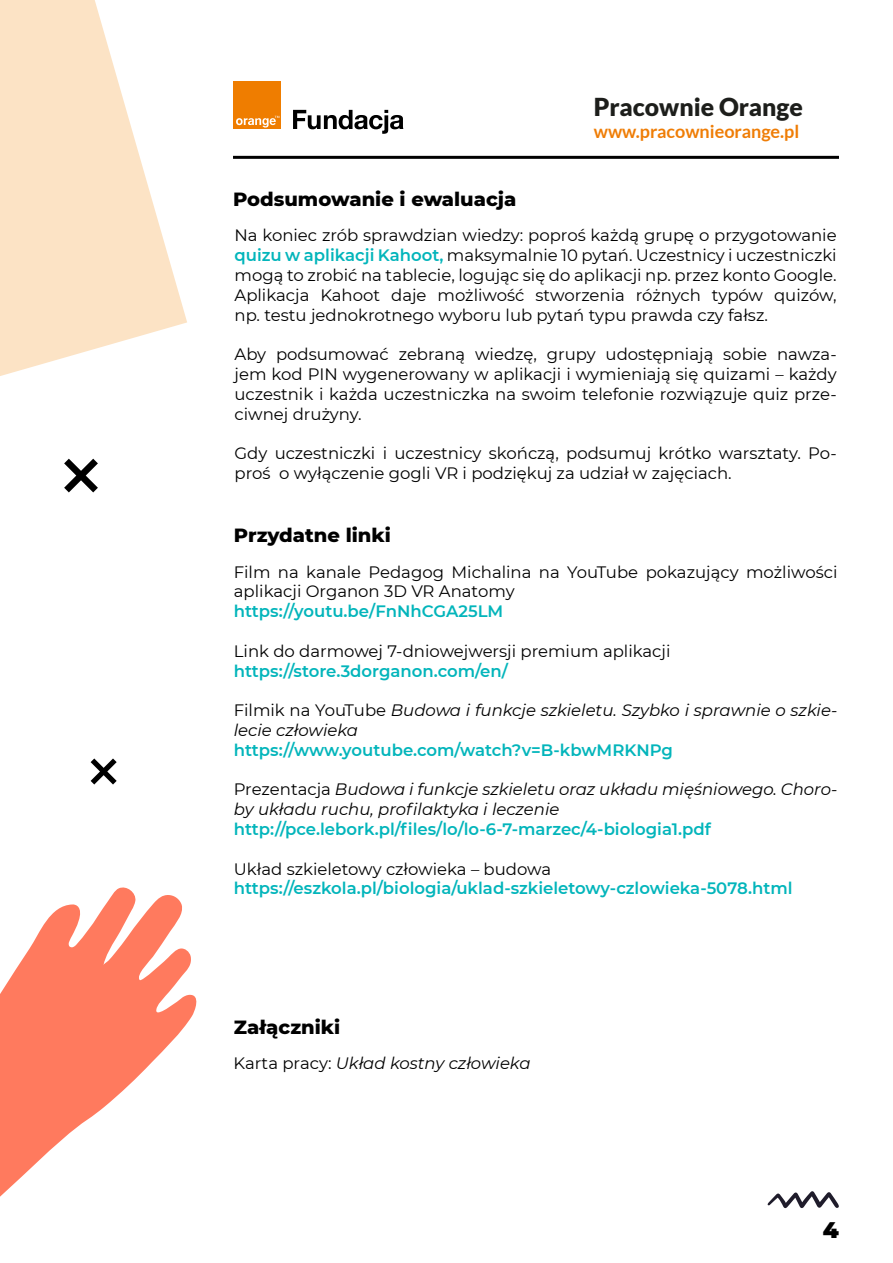
<style>
.page{position:relative;width:893px;height:1263px;background:#fff}
.page>*{position:absolute;margin:0;border:0;box-sizing:border-box;transform-origin:0 0}
.t1{font:900 24.75px "Lato";color:#1d1e1b}
.t2{font:900 22.5px "Montserrat";color:#000}
.t3{font:800 19.5px "Montserrat";color:#000}
.t4{font:700 18px "Lato";color:#ef7d06}
.t5{font:16.5px/19.8px "Montserrat";color:#000;text-align:justify}
.t6{font:600 16.5px "Montserrat";color:#03b5bb}
.t7{font:italic 16.5px/19.8px "Montserrat";color:#000}
.s1{font-weight:600;color:#03b5bb}
.s2{font-style:normal}
</style>
<div class="page">
<div style="left:233px;top:81px;width:48px;height:48px;background:#ef7d00"></div>
<svg style="left:236px;top:116px;width:43px;height:12px"></svg>
<svg style="left:293px;top:110px;width:110px;height:24px"></svg>
<svg style="left:768px;top:1191px;width:71px;height:18px"></svg>
<hr style="left:233px;top:156px;width:606px;height:3px;background:#000">
<svg style="left:64px;top:459px;width:34px;height:33px"></svg>
<svg style="left:91px;top:758px;width:26px;height:26px"></svg>
<svg style="left:0;top:887px;width:196px;height:310px;fill:#ff7a5e"></svg>
<svg style="left:0;top:0;width:187px;height:376px;fill:#fce3c5"></svg>
<h1 class="t1" style="left:594px;top:92px;width:211px">Pracownie Orange</h1>
<p class="t3" style="left:233px;top:185px;width:285px">Podsumowanie i ewaluacja</p>
<p class="t4" style="left:594px;top:121px;width:207px">www.pracownieorange.pl</p>
<p class="t5" style="left:234px;top:225px;width:604px">Na koniec zrób sprawdzian wiedzy: poproś każdą grupę o przygotowanie <span class="s1">quizu w aplikacji Kahoot,</span> maksymalnie 10 pytań. Uczestnicy i uczestniczki mogą to zrobić na tablecie, logując się do aplikacji np. przez konto Google.<br>Aplikacja Kahoot daje możliwość stworzenia różnych typów quizów, np. testu jednokrotnego wyboru lub pytań typu prawda czy fałsz.</p>
<p class="t5" style="left:234px;top:344px;width:604px">Aby podsumować zebraną wiedzę, grupy udostępniają sobie nawza&shy;jem kod PIN wygenerowany w aplikacji i wymieniają się quizami – każdy uczestnik i każda uczestniczka na swoim telefonie rozwiązuje quiz prze&shy;ciwnej drużyny.</p>
<p class="t5" style="left:234px;top:443px;width:604px">Gdy uczestniczki i uczestnicy skończą, podsumuj krótko warsztaty. Po&shy;proś o wyłączenie gogli VR i podziękuj za udział w zajęciach.</p>
<p class="t3" style="left:234px;top:521px;width:159px">Przydatne linki</p>
<p class="t5" style="left:234px;top:561px;width:605px">Film na kanale Pedagog Michalina na YouTube pokazujący możliwości aplikacji Organon 3D VR Anatomy</p>
<p class="t6" style="left:234px;top:600px;width:271px">https://youtu.be/FnNhCGA25LM</p>
<p class="t5" style="left:234px;top:640px;width:438px">Link do darmowej 7-dniowejwersji premium aplikacji</p>
<p class="t6" style="left:234px;top:659px;width:276px">https://store.3dorganon.com/en/</p>
<p class="t7" style="left:234px;top:700px;width:605px"><span class="s2">Filmik na YouTube</span> Budowa i funkcje szkieletu. Szybko i sprawnie o szkie&shy;lecie człowieka</p>
<p class="t6" style="left:234px;top:738px;width:441px">https://www.youtube.com/watch?v=B-kbwMRKNPg</p>
<p class="t7" style="left:234px;top:779px;width:605px"><span class="s2">Prezentacja</span> Budowa i funkcje szkieletu oraz układu mięśniowego. Choro&shy;by układu ruchu, profilaktyka i leczenie</p>
<p class="t6" style="left:234px;top:817px;width:478px">http://pce.lebork.pl/files/lo/lo-6-7-marzec/4-biologia1.pdf</p>
<p class="t5" style="left:234px;top:858px;width:319px">Układ szkieletowy człowieka – budowa</p>
<p class="t6" style="left:234px;top:877px;width:560px">https://eszkola.pl/biologia/uklad-szkieletowy-czlowieka-5078.html</p>
<p class="t3" style="left:234px;top:1012px;width:108px">Załączniki</p>
<p class="t7" style="left:234px;top:1053px;width:298px"><span class="s2">Karta pracy:</span> Układ kostny człowieka</p>
<h2 class="t2" style="left:823px;top:1213px;width:18px">4</h2>
</div>
